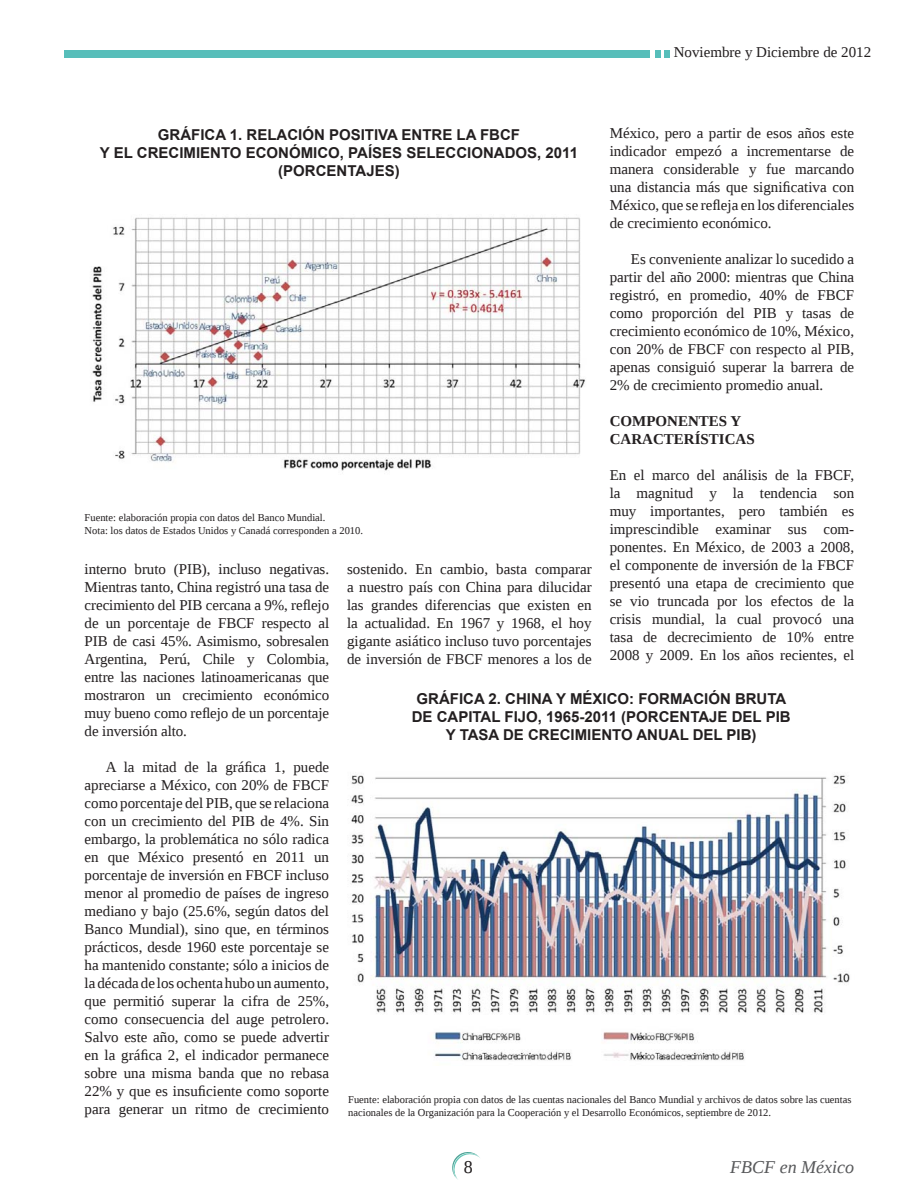
<style>
.page{position:relative;width:918px;height:1188px;background:#fff}
.page>*{position:absolute;margin:0;border:0;box-sizing:border-box;transform-origin:0 0}
.Nombre_Seccion{font:italic 18px "Liberation Serif";color:#57585a}
.Texto_normal{font:15px/18px "Liberation Serif";color:#231f20;text-align:justify}
.Titulo_grafica{font:700 15px "Arial";color:#231f20}
.Subtitulo{font:700 15px "Liberation Serif";color:#231f20}
.Pie_de_foto{font:10.5px/12.6px "Liberation Serif";color:#231f20}
</style>
<div class="page">
<svg style="left:655px;top:50px;width:15px;height:7px"></svg>
<div style="left:64px;top:50px;width:586px;height:7px;background:#57beba"></div>
<svg style="left:452px;top:1152px;width:28px;height:28px"></svg>
<img style="left:92px;top:217px;width:493px;height:254px">
<img style="left:350px;top:775px;width:500px;height:286px">
<p class="Texto_normal" style="left:674px;top:43px;width:199px">Noviembre y Diciembre de 2012</p>
<p class="Titulo_grafica" style="left:158px;top:126px;width:364px">GRÁFICA 1. RELACIÓN POSITIVA ENTRE LA FBCF</p>
<p class="Titulo_grafica" style="left:100px;top:144px;width:480px">Y EL CRECIMIENTO ECONÓMICO, PAÍSES SELECCIONADOS, 2011</p>
<p class="Titulo_grafica" style="left:278px;top:162px;width:17px">(PORCENTA</p>
<p class="Titulo_grafica" style="left:366px;top:162px;width:35px">JES)</p>
<p class="Texto_normal" style="left:610px;top:124px;width:246px">México, pero a partir de esos años este indicador empezó a incrementarse de manera considerable y fue marcando una distancia más que significativa con México, que se refleja en los diferenciales de crecimiento económico.</p>
<p class="Texto_normal" style="left:610px;top:250px;width:246px;text-indent:21px">Es conveniente analizar lo sucedido a partir del año 2000: mientras que China registró, en promedio, 40% de FBCF como proporción del PIB y tasas de crecimiento económico de 10%, México, con 20% de FBCF con respecto al PIB, apenas consiguió superar la barrera de 2% de crecimiento promedio anual.</p>
<p class="Subtitulo" style="left:610px;top:411px;width:126px">COMPONENTES Y</p>
<p class="Subtitulo" style="left:610px;top:429px;width:147px">CARACTERÍSTICAS</p>
<p class="Texto_normal" style="left:610px;top:466px;width:246px">En el marco del análisis de la FBCF, la magnitud y la tendencia son muy importantes, pero también es imprescindible examinar sus com&shy;ponentes. En México, de 2003 a 2008, el componente de inversión de la FBCF presentó una etapa de crecimiento que se vio truncada por los efectos de la crisis mundial, la cual provocó una tasa de decrecimiento de 10% entre 2008 y 2009. En los años recientes, el</p>
<p class="Pie_de_foto" style="left:85px;top:511px;width:242px">Fuente: elaboración propia con datos del Banco Mundial.</p>
<p class="Pie_de_foto" style="left:85px;top:524px;width:280px">Nota: los datos de Estados Unidos y Canadá corresponden a 2010.</p>
<p class="Texto_normal" style="left:85px;top:560px;width:246px">interno bruto (PIB), incluso negativas.<br>Mientras tanto, China registró una tasa de crecimiento del PIB cercana a 9%, reflejo de un porcentaje de FBCF respecto al PIB de casi 45%. Asimismo, sobresalen Argentina, Perú, Chile y Colombia, entre las naciones latinoamericanas que mostraron un crecimiento económico muy bueno como reflejo de un porcentaje de inversión alto.</p>
<p class="Texto_normal" style="left:85px;top:758px;width:246px;text-indent:21px">A la mitad de la gráfica 1, puede apreciarse a México, con 20% de FBCF como porcentaje del PIB, que se relaciona con un crecimiento del PIB de 4%. Sin embargo, la problemática no sólo radica en que México presentó en 2011 un porcentaje de inversión en FBCF incluso menor al promedio de países de ingreso mediano y bajo (25.6%, según datos del Banco Mundial), sino que, en términos prácticos, desde 1960 este porcentaje se ha mantenido constante; sólo a inicios de la década de los ochenta hubo un aumento, que permitió superar la cifra de 25%, como consecuencia del auge petrolero.<br>Salvo este año, como se puede advertir en la gráfica 2, el indicador permanece sobre una misma banda que no rebasa 22% y que es insuficiente como soporte para generar un ritmo de crecimiento</p>
<p class="Texto_normal" style="left:347px;top:560px;width:246px">sostenido. En cambio, basta comparar a nuestro país con China para dilucidar las grandes diferencias que existen en la actualidad. En 1967 y 1968, el hoy gigante asiático incluso tuvo porcentajes de inversión de FBCF menores a los de</p>
<p class="Titulo_grafica" style="left:417px;top:691px;width:371px">GRÁFICA 2. CHINA Y M ÉXICO: FORMACIÓN BRUTA</p>
<p class="Titulo_grafica" style="left:412px;top:709px;width:226px">DE CAPITAL FIJO, 1965-2011 (PORCENTA</p>
<p class="Titulo_grafica" style="left:709px;top:709px;width:17px">JEDEL</p>
<p class="Titulo_grafica" style="left:766px;top:709px;width:27px">PIB</p>
<p class="Titulo_grafica" style="left:446px;top:727px;width:10px">YTASADECRECI</p>
<p class="Titulo_grafica" style="left:575px;top:727px;width:22px">MIENTOANUALDEL</p>
<p class="Titulo_grafica" style="left:727px;top:727px;width:31px">PIB)</p>
<p class="Pie_de_foto" style="left:348px;top:1093px;width:505px">Fuente: elaboración propia con datos de las cuentas nacionales del Banco Mundial y archivos de datos sobre las cuentas nacionales de la Organización para la Cooperación y el Desarrollo Económicos, septiembre de 2012.</p>
<p class="Nombre_Seccion" style="left:730px;top:1155px;width:125px">FBCF en México</p>
</div>
